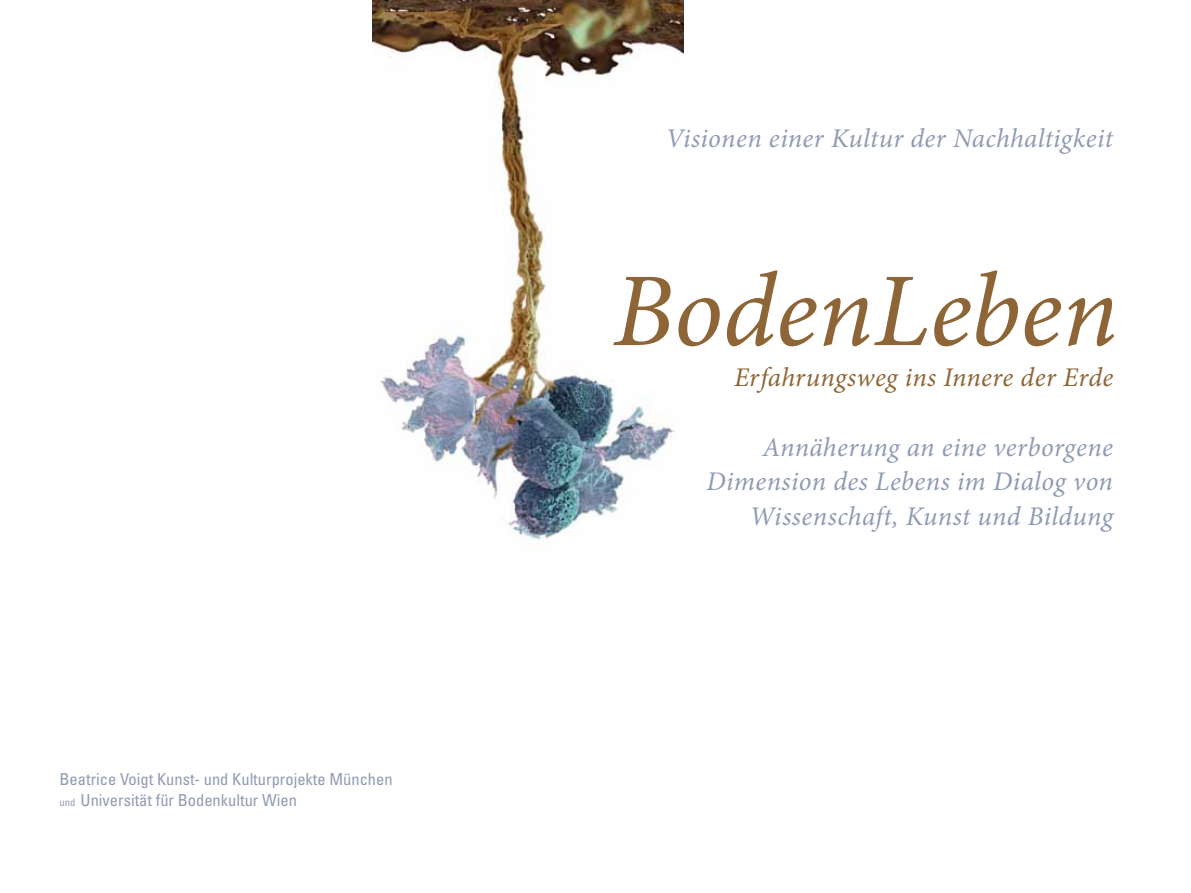
<style>
.page{position:relative;width:1191px;height:893px;background:#fff}
.page>*{position:absolute;margin:0;border:0;box-sizing:border-box;transform-origin:0 0}
.t1{font:italic 105px "Minion Pro";color:#8e6536}
.t2{font:italic 27px/34.5px "Minion Pro";letter-spacing:.015em;color:#8f9bb3;text-align:right}
.t3{font:italic 27px "Minion Pro";letter-spacing:.01em;color:#8e6536}
.t4{font:condensed 16.5px/21px "Univers";color:#8f9bb3}
.s1{font-size:10.5px}
</style>
<div class="page">
<img style="left:372px;top:0;width:311px;height:540px">
<p class="t4" style="left:60px;top:768px;width:335px">Beatrice Voigt Kunst- und Kulturprojekte München <span class="s1">und</span> Universität für Bodenkultur Wien</p>
<p class="t2" style="left:666px;top:121px;width:449px">Visionen einer Kultur der Nachhaltigkeit</p>
<h1 class="t1" style="left:612px;top:240px;width:507px">BodenLeben</h1>
<p class="t3" style="left:734px;top:359px;width:381px">Erfahrungsweg ins Innere der Erde</p>
<p class="t2" style="left:706px;top:430px;width:408px">Annäherung an eine verborgene<br>Dimension des Lebens im Dialog von<br>Wissenschaft, Kunst und Bildung</p>
</div>
